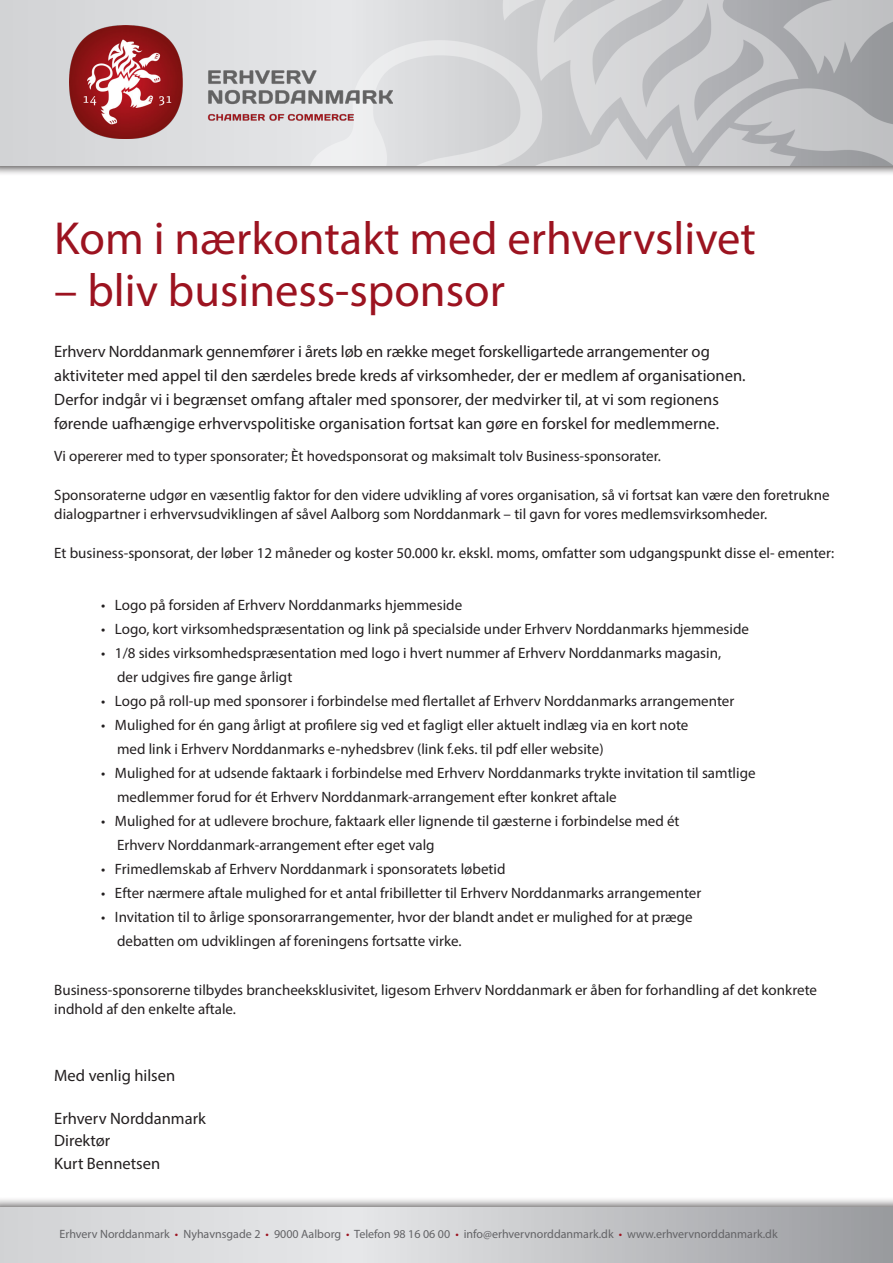
<style>
.page{position:relative;width:893px;height:1263px;background:#fff}
.page>*{position:absolute;margin:0;border:0;box-sizing:border-box;transform-origin:0 0}
.t1{font:46.5px "Myriad Pro";color:#9c1320}
.t2{font:16.5px/24px "Myriad Pro";color:#231f20}
.t3{font:15px/24px "Myriad Pro";color:#231f20}
.t4{font:12px "Myriad Pro";color:#636366}
.s1{color:#9c1320}
</style>
<div class="page">
<div style="left:0;top:0;width:893px;height:176px;background:#231f20;opacity:.75"></div>
<div style="left:0;top:0;width:893px;height:166px;background:#d6d7d9"></div>
<img style="left:309px;top:0;width:584px;height:166px">
<img style="left:69px;top:26px;width:323px;height:113px">
<div style="left:0;top:1196px;width:893px;height:67px;background:#231f20;opacity:.75"></div>
<svg style="left:0;top:1207px;width:893px;height:56px"></svg>
<p class="t1" style="left:54px;top:210px;width:703px">Kom i nærkontakt med erhvervslivet</p>
<p class="t1" style="left:54px;top:262px;width:452px">– bliv business-sponsor</p>
<p class="t2" style="left:54px;top:339px;width:693px">Erhverv Norddanmark gennemfører i årets løb en række meget forskelligartede arrangementer og aktiviteter med appel til den særdeles brede kreds af virksomheder, der er medlem af organisationen.<br>Derfor indgår vi i begrænset omfang aftaler med sponsorer, der medvirker til, at vi som regionens førende uafhængige erhvervspolitiske organisation fortsat kan gøre en forskel for medlemmerne.</p>
<p class="t3" style="left:54px;top:444px;width:608px">Vi opererer med to typer sponsorater; Èt hovedsponsorat og maksimalt tolv Business-sponsorater.</p>
<p class="t3" style="left:54px;top:485px;width:777px;line-height:19.5px">Sponsoraterne udgør en væsentlig faktor for den videre udvikling af vores organisation, så vi fortsat kan være den foretrukne dialogpartner i erhvervsudviklingen af såvel Aalborg som Norddanmark – til gavn for vores medlemsvirksomheder.</p>
<p class="t3" style="left:54px;top:541px;width:781px">Et business-sponsorat, der løber 12 måneder og koster 50.000 kr. ekskl. moms, omfatter som udgangspunkt disse el- ementer:</p>
<p class="t3" style="left:101px;top:592px;width:363px">• Logo på forsiden af Erhverv Norddanmarks hjemmeside</p>
<p class="t3" style="left:101px;top:616px;width:649px">• Logo, kort virksomhedspræsentation og link på specialside under Erhverv Norddanmarks hjemmeside</p>
<p class="t3" style="left:101px;top:640px;width:621px">• 1/8 sides virksomhedspræsentation med logo i hvert nummer af Erhverv Norddanmarks magasin,</p>
<p class="t3" style="left:117px;top:664px;width:177px">der udgives fire gange årligt</p>
<p class="t3" style="left:101px;top:688px;width:635px">• Logo på roll-up med sponsorer i forbindelse med flertallet af Erhverv Norddanmarks arrangementer</p>
<p class="t3" style="left:117px;top:712px;width:573px;text-indent:-16px">• Mulighed for én gang årligt at profilere sig ved et fagligt eller aktuelt indlæg via en kort note med link i Erhverv Norddanmarks e-nyhedsbrev (link f.eks. til pdf eller website)</p>
<p class="t3" style="left:117px;top:760px;width:640px;text-indent:-16px">• Mulighed for at udsende faktaark i forbindelse med Erhverv Norddanmarks trykte invitation til samtlige medlemmer forud for ét Erhverv Norddanmark-arrangement efter konkret aftale</p>
<p class="t3" style="left:117px;top:808px;width:564px;text-indent:-16px">• Mulighed for at udlevere brochure, faktaark eller lignende til gæsterne i forbindelse med ét<br>Erhverv Norddanmark-arrangement efter eget valg</p>
<p class="t3" style="left:101px;top:856px;width:406px">• Frimedlemskab af Erhverv Norddanmark i sponsoratets løbetid</p>
<p class="t3" style="left:101px;top:880px;width:602px">• Efter nærmere aftale mulighed for et antal fribilletter til Erhverv Norddanmarks arrangementer</p>
<p class="t3" style="left:117px;top:904px;width:577px;text-indent:-16px">• Invitation til to årlige sponsorarrangementer, hvor der blandt andet er mulighed for at præge debatten om udviklingen af foreningens fortsatte virke.</p>
<p class="t3" style="left:54px;top:979px;width:764px;line-height:19.5px">Business-sponsorerne tilbydes brancheeksklusivitet, ligesom Erhverv Norddanmark er åben for forhandling af det konkrete indhold af den enkelte aftale.</p>
<p class="t2" style="left:54px;top:1063px;width:122px">Med venlig hilsen</p>
<p class="t2" style="left:54px;top:1106px;width:153px">Erhverv Norddanmark</p>
<p class="t2" style="left:54px;top:1128px;width:57px">Direktør</p>
<p class="t2" style="left:54px;top:1151px;width:107px">Kurt Bennetsen</p>
<p class="t4" style="left:60px;top:1226px;width:720px">Erhverv Norddanmark <span class="s1">•</span> Nyhavnsgade 2 <span class="s1">•</span> 9000 Aalborg <span class="s1">•</span> Telefon 98 16 06 00 <span class="s1">•</span> info@erhvervnorddanmark.dk <span class="s1">•</span> www.erhvervnorddanmark.dk</p>
</div>
